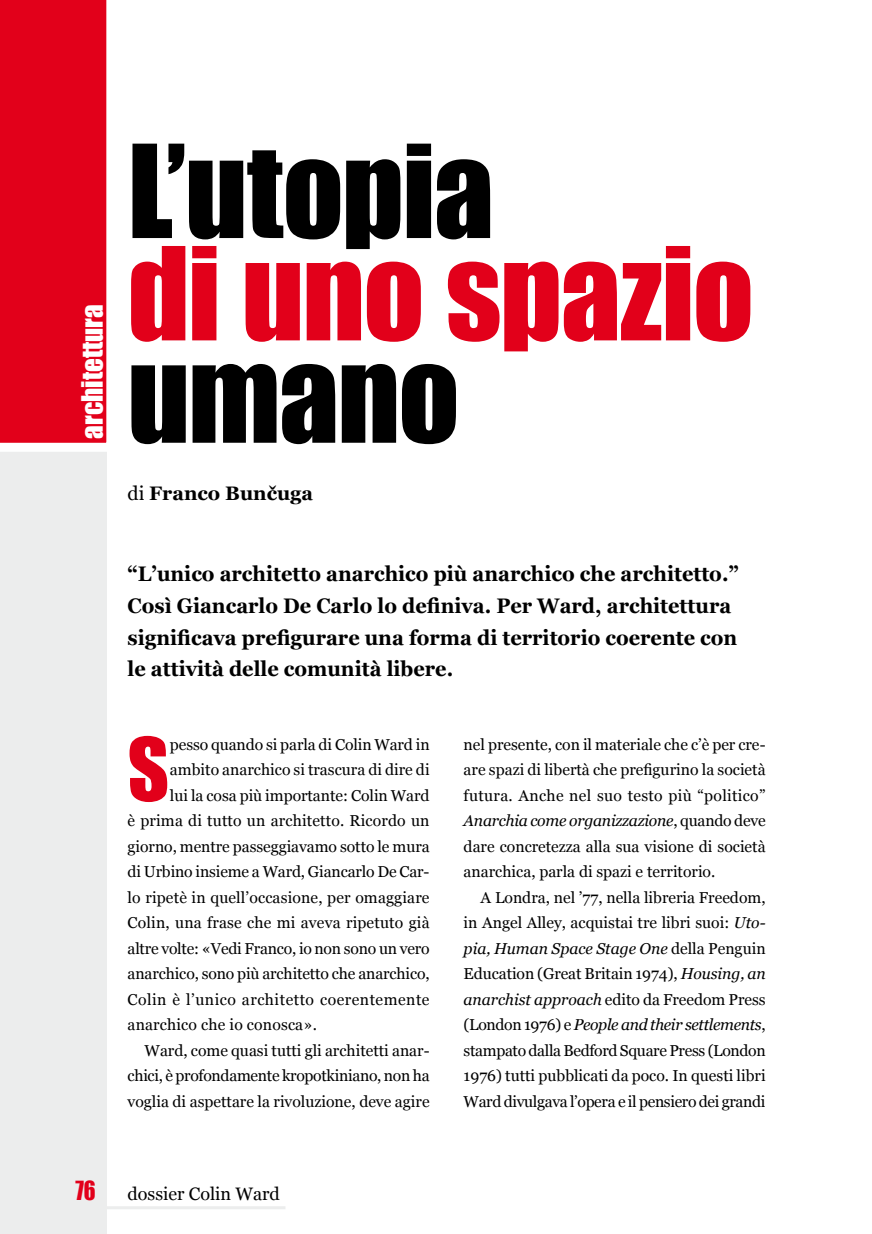
<style>
.page{position:relative;width:872px;height:1234px;background:#fff}
.page>*{position:absolute;margin:0;border:0;box-sizing:border-box;transform-origin:0 0}
.t1{font:119.4px "Impact";letter-spacing:-.01em;color:#000}
.t2{font:119.4px "Impact";letter-spacing:-.015em;color:#e2001a}
.t3{font:80.25px "Impact";color:#e2001a}
.t4{font:27px "Impact";color:#fff}
.t5{font:24.15px "Impact";color:#e2001a;scale:.9 1}
.t6{font:700 21px/31.5px "Georgia";color:#000;scale:.95 1}
.t7{font:700 19.5px "Georgia";color:#000}
.t8{font:18px "Georgia";color:#000}
.t9{font:15.75px/25.5px "Georgia";color:#000;text-align:justify}
.t10{font:15.75px "Georgia";letter-spacing:-.02em;color:#000}
.t11{font:15.75px "Georgia";letter-spacing:.03em;color:#000}
.s1{font-weight:400}
.s2{font-style:italic}
</style>
<div class="page">
<div style="left:0;top:0;width:106px;height:1233px;background:#eceded"></div>
<div style="left:0;top:0;width:107px;height:456px;background:#e2001a"></div>
<hr style="left:0;top:1205px;width:285px;height:3px;background:#eceded">
<h3 class="t4" style="left:71px;top:438px;width:136px;rotate:-90deg">architettura</h3>
<h1 class="t1" style="left:128px;top:98px;width:368px">L’utopia</h1>
<h1 class="t2" style="left:128px;top:201px;width:628px">di uno spazio</h1>
<h1 class="t1" style="left:128px;top:303px;width:333px">umano</h1>
<p class="t7" style="left:128px;top:478px;width:187px"><span class="s1">di</span> Franco Bunčuga</p>
<h3 class="t6" style="left:128px;top:557px;width:645px">“L’unico architetto anarchico più anarchico che architetto.” Così Giancarlo De Carlo lo definiva. Per Ward, architettura significava prefigurare una forma di territorio coerente con le attività delle comunità libere.</h3>
<h2 class="t3" style="left:128px;top:706px;width:43px">S</h2>
<p class="t9" style="left:170px;top:730px;width:261px">pesso quando si parla di Colin Ward in</p>
<p class="t9" style="left:170px;top:756px;width:261px">ambito anarchico si trascura di dire di</p>
<p class="t9" style="left:170px;top:781px;width:261px">lui la cosa più importante: Colin Ward</p>
<p class="t9" style="left:128px;top:807px;width:303px">è prima di tutto un architetto. Ricordo un</p>
<p class="t9" style="left:128px;top:832px;width:303px">giorno, mentre passeggiavamo sotto le mura</p>
<p class="t9" style="left:128px;top:858px;width:303px">di Urbino insieme a Ward, Giancarlo De Car-</p>
<p class="t9" style="left:128px;top:883px;width:303px">lo ripetè in quell’occasione, per omaggiare</p>
<p class="t9" style="left:128px;top:909px;width:303px">Colin, una frase che mi aveva ripetuto già</p>
<p class="t9" style="left:128px;top:934px;width:303px">altre volte: «Vedi Franco, io non sono un vero</p>
<p class="t9" style="left:128px;top:960px;width:303px">anarchico, sono più architetto che anarchico,</p>
<p class="t11" style="left:128px;top:987px;width:303px">Colin è l’unico architetto coerentemente</p>
<p class="t9" style="left:128px;top:1011px;width:191px">anarchico che io conosca».</p>
<p class="t9" style="left:145px;top:1036px;width:286px">Ward, come quasi tutti gli architetti anar-</p>
<p class="t10" style="left:128px;top:1064px;width:303px">chici, è profondamente kropotkiniano, non ha</p>
<p class="t9" style="left:128px;top:1087px;width:303px">voglia di aspettare la rivoluzione, deve agire</p>
<p class="t9" style="left:463px;top:730px;width:303px">nel presente, con il materiale che c’è per cre&shy;are spazi di libertà che prefigurino la società futura. Anche nel suo testo più “politico” <span class="s2">Anarchia come organizzazione</span>, quando deve dare concretezza alla sua visione di società anarchica, parla di spazi e territorio.</p>
<p class="t9" style="left:463px;top:883px;width:303px;text-indent:17px">A Londra, nel ’77, nella libreria Freedom, in Angel Alley, acquistai tre libri suoi: <span class="s2">Uto&shy;pia, Human Space Stage One</span> della Penguin Education (Great Britain 1974), <span class="s2">Housing, an anarchist approach</span> edito da Freedom Press (London 1976) e <span class="s2">People and their settlements</span>, stampato dalla Bedford Square Press (London 1976) tutti pubblicati da poco. In questi libri Ward divulgava l’opera e il pensiero dei grandi</p>
<h3 class="t5" style="left:75px;top:1171px;width:24px">76</h3>
<p class="t8" style="left:128px;top:1180px;width:154px">dossier Colin Ward</p>
</div>
